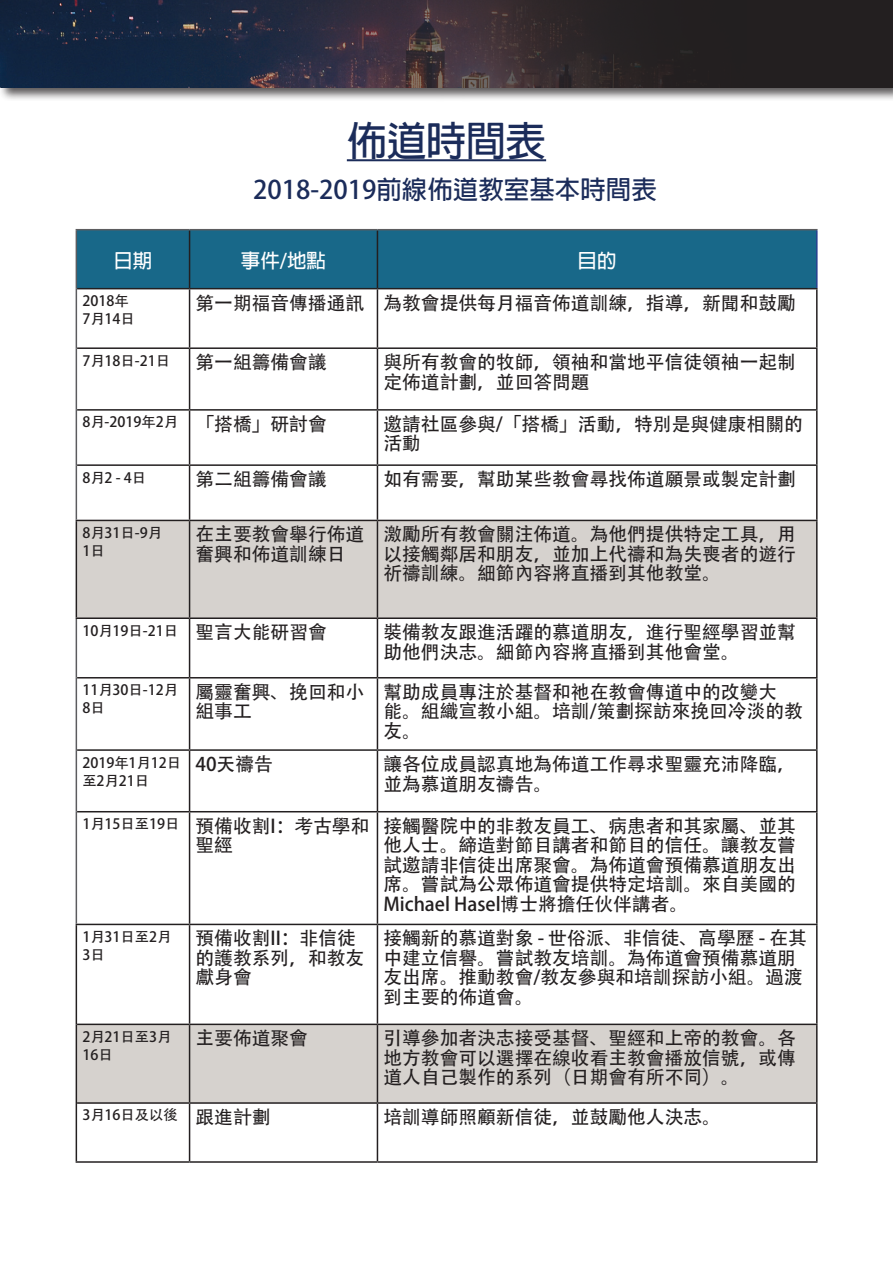
<style>
.page{position:relative;width:893px;height:1263px;background:#fff}
.page>*{position:absolute;margin:0;border:0;box-sizing:border-box;transform-origin:0 0}
.t1{font:700 40.5px "Adobe Fan Heiti Std";letter-spacing:-.02em;color:#1b2c5a}
.t2{font:700 25.5px "Adobe Fan Heiti Std";color:#1b2c5a}
.t3{font:700 19.5px "Adobe Fan Heiti Std";color:#fff}
.t4{font:18.75px/19.5px "Adobe Heiti Std";color:#231f20}
.t5{font:14.25px/18px "Adobe Heiti Std";color:#231f20}
.s1{font-size:18.75px}
</style>
<div class="page">
<hr style="left:347px;top:159px;width:199px;height:2px;background:#1b2c5a">
<div style="left:77px;top:230px;width:739px;height:58px;background:#186889"></div>
<svg style="left:77px;top:521px;width:739px;height:581px"></svg>
<hr style="left:189px;top:230px;width:1px;height:58px;background:#231f20">
<hr style="left:377px;top:230px;width:1px;height:58px;background:#231f20">
<hr style="left:77px;top:288px;width:113px;height:1px;background:#231f20">
<hr style="left:190px;top:288px;width:187px;height:1px;background:#231f20">
<hr style="left:189px;top:289px;width:1px;height:58px;background:#231f20">
<hr style="left:377px;top:288px;width:441px;height:1px;background:#231f20">
<hr style="left:377px;top:289px;width:1px;height:58px;background:#231f20">
<hr style="left:77px;top:347px;width:113px;height:2px;background:#231f20">
<hr style="left:190px;top:347px;width:187px;height:2px;background:#231f20">
<hr style="left:189px;top:349px;width:1px;height:60px;background:#231f20">
<hr style="left:377px;top:347px;width:441px;height:2px;background:#231f20">
<hr style="left:377px;top:349px;width:1px;height:60px;background:#231f20">
<hr style="left:77px;top:409px;width:113px;height:2px;background:#231f20">
<hr style="left:190px;top:409px;width:187px;height:2px;background:#231f20">
<hr style="left:189px;top:411px;width:1px;height:53px;background:#231f20">
<hr style="left:377px;top:409px;width:441px;height:2px;background:#231f20">
<hr style="left:377px;top:411px;width:1px;height:53px;background:#231f20">
<hr style="left:77px;top:464px;width:113px;height:2px;background:#231f20">
<hr style="left:190px;top:464px;width:187px;height:2px;background:#231f20">
<hr style="left:189px;top:466px;width:1px;height:54px;background:#231f20">
<hr style="left:377px;top:464px;width:441px;height:2px;background:#231f20">
<hr style="left:377px;top:466px;width:1px;height:54px;background:#231f20">
<hr style="left:189px;top:619px;width:1px;height:58px;background:#231f20">
<hr style="left:377px;top:619px;width:1px;height:58px;background:#231f20">
<hr style="left:77px;top:677px;width:113px;height:1px;background:#231f20">
<hr style="left:190px;top:677px;width:187px;height:1px;background:#231f20">
<hr style="left:189px;top:678px;width:1px;height:71px;background:#231f20">
<hr style="left:377px;top:677px;width:441px;height:1px;background:#231f20">
<hr style="left:377px;top:678px;width:1px;height:71px;background:#231f20">
<hr style="left:77px;top:749px;width:113px;height:2px;background:#231f20">
<hr style="left:190px;top:749px;width:187px;height:2px;background:#231f20">
<hr style="left:189px;top:751px;width:1px;height:60px;background:#231f20">
<hr style="left:377px;top:749px;width:441px;height:2px;background:#231f20">
<hr style="left:377px;top:751px;width:1px;height:60px;background:#231f20">
<hr style="left:77px;top:811px;width:113px;height:1px;background:#231f20">
<hr style="left:190px;top:811px;width:187px;height:1px;background:#231f20">
<hr style="left:189px;top:812px;width:1px;height:112px;background:#231f20">
<hr style="left:377px;top:811px;width:441px;height:1px;background:#231f20">
<hr style="left:377px;top:812px;width:1px;height:112px;background:#231f20">
<hr style="left:189px;top:925px;width:1px;height:98px;background:#231f20">
<hr style="left:377px;top:925px;width:1px;height:98px;background:#231f20">
<hr style="left:189px;top:1104px;width:1px;height:57px;background:#231f20">
<hr style="left:377px;top:1104px;width:1px;height:57px;background:#231f20">
<hr style="left:76px;top:924px;width:114px;height:1px;background:#231f20">
<hr style="left:190px;top:924px;width:187px;height:1px;background:#231f20">
<hr style="left:377px;top:924px;width:441px;height:1px;background:#231f20">
<hr style="left:76px;top:520px;width:114px;height:1px;background:#231f20">
<hr style="left:190px;top:520px;width:187px;height:1px;background:#231f20">
<hr style="left:377px;top:520px;width:441px;height:1px;background:#231f20">
<hr style="left:76px;top:617px;width:114px;height:2px;background:#231f20">
<hr style="left:190px;top:617px;width:187px;height:2px;background:#231f20">
<hr style="left:377px;top:617px;width:441px;height:2px;background:#231f20">
<hr style="left:189px;top:521px;width:1px;height:96px;background:#231f20">
<hr style="left:377px;top:521px;width:1px;height:96px;background:#231f20">
<hr style="left:77px;top:1023px;width:113px;height:2px;background:#231f20">
<hr style="left:190px;top:1023px;width:187px;height:2px;background:#231f20">
<hr style="left:377px;top:1023px;width:441px;height:2px;background:#231f20">
<hr style="left:189px;top:1025px;width:1px;height:77px;background:#231f20">
<hr style="left:377px;top:1025px;width:1px;height:77px;background:#231f20">
<hr style="left:77px;top:1102px;width:113px;height:2px;background:#231f20">
<hr style="left:190px;top:1102px;width:187px;height:2px;background:#231f20">
<hr style="left:377px;top:1102px;width:441px;height:2px;background:#231f20">
<hr style="left:76px;top:229px;width:114px;height:1px;background:#5c5c5f">
<hr style="left:76px;top:230px;width:1px;height:59px;background:#5c5c5f">
<hr style="left:190px;top:229px;width:187px;height:1px;background:#5c5c5f">
<hr style="left:377px;top:229px;width:441px;height:1px;background:#5c5c5f">
<hr style="left:76px;top:289px;width:1px;height:59px;background:#5c5c5f">
<hr style="left:76px;top:348px;width:1px;height:62px;background:#5c5c5f">
<hr style="left:76px;top:410px;width:1px;height:55px;background:#5c5c5f">
<hr style="left:76px;top:465px;width:1px;height:55px;background:#5c5c5f">
<hr style="left:76px;top:619px;width:1px;height:59px;background:#5c5c5f">
<hr style="left:76px;top:678px;width:1px;height:72px;background:#5c5c5f">
<hr style="left:76px;top:750px;width:1px;height:62px;background:#5c5c5f">
<hr style="left:76px;top:812px;width:1px;height:112px;background:#5c5c5f">
<hr style="left:816px;top:230px;width:2px;height:58px;background:#253f8e">
<hr style="left:816px;top:289px;width:2px;height:58px;background:#231f20">
<hr style="left:816px;top:349px;width:2px;height:60px;background:#231f20">
<hr style="left:816px;top:411px;width:2px;height:53px;background:#231f20">
<hr style="left:816px;top:466px;width:2px;height:54px;background:#231f20">
<hr style="left:816px;top:619px;width:2px;height:58px;background:#231f20">
<hr style="left:816px;top:678px;width:2px;height:71px;background:#231f20">
<hr style="left:816px;top:751px;width:2px;height:60px;background:#231f20">
<hr style="left:816px;top:812px;width:2px;height:112px;background:#231f20">
<hr style="left:76px;top:925px;width:1px;height:99px;background:#231f20">
<hr style="left:816px;top:925px;width:2px;height:98px;background:#231f20">
<hr style="left:76px;top:1024px;width:1px;height:79px;background:#231f20">
<hr style="left:76px;top:1103px;width:1px;height:58px;background:#231f20">
<hr style="left:816px;top:1104px;width:2px;height:57px;background:#231f20">
<hr style="left:76px;top:1161px;width:114px;height:2px;background:#231f20">
<hr style="left:190px;top:1161px;width:187px;height:2px;background:#231f20">
<hr style="left:377px;top:1161px;width:441px;height:2px;background:#231f20">
<hr style="left:76px;top:521px;width:1px;height:96px;background:#231f20">
<hr style="left:816px;top:521px;width:2px;height:96px;background:#231f20">
<hr style="left:816px;top:1025px;width:2px;height:77px;background:#231f20">
<div style="left:0;top:0;width:893px;height:101px;background:#231f20;opacity:.75"></div>
<svg style="left:0;top:0;width:893px;height:88px;background:#282834"></svg>
<h1 class="t1" style="left:347px;top:117px;width:201px">佈道時間表</h1>
<h2 class="t2" style="left:253px;top:174px;width:405px">2018-2019前線佈道教室基本時間表</h2>
<p class="t3" style="left:113px;top:249px;width:40px">日期</p>
<p class="t3" style="left:241px;top:249px;width:87px">事件/地點</p>
<p class="t3" style="left:578px;top:249px;width:40px">目的</p>
<p class="t5" style="left:82px;top:292px;width:54px">2018年<br>7月14日</p>
<p class="t4" style="left:196px;top:294px;width:602px">第一期福音傳播通訊 為教會提供每月福音佈道訓練，指導，新聞和鼓勵</p>
<p class="t5" style="left:82px;top:352px;width:89px">7月18日-21日</p>
<p class="t4" style="left:196px;top:353px;width:133px">第一組籌備會議</p>
<p class="t4" style="left:383px;top:353px;width:414px">與所有教會的牧師，領袖和當地平信徒領袖一起制定佈道計劃，並回答問題</p>
<p class="t5" style="left:82px;top:413px;width:246px">8月-2019年2月 <span class="s1">「搭橋」研討會</span></p>
<p class="t4" style="left:383px;top:415px;width:421px">邀請社區參與/「搭橋」活動，特別是與健康相關的活動</p>
<p class="t5" style="left:82px;top:469px;width:65px">8月2 - 4日</p>
<p class="t4" style="left:196px;top:470px;width:133px">第二組籌備會議</p>
<p class="t4" style="left:383px;top:470px;width:414px">如有需要，幫助某些教會尋找佈道願景或製定計劃</p>
<p class="t5" style="left:82px;top:524px;width:81px">8月31日-9月<br>1日</p>
<p class="t4" style="left:196px;top:525px;width:170px">在主要教會舉行佈道奮興和佈道訓練日</p>
<p class="t4" style="left:383px;top:525px;width:414px;text-align:justify">激勵所有教會關注佈道。為他們提供特定工具，用以接觸鄰居和朋友，並加上代禱和為失喪者的遊行祈禱訓練。細節內容將直播到其他教堂。</p>
<p class="t5" style="left:82px;top:622px;width:246px">10月19日-21日 <span class="s1">聖言大能研習會</span></p>
<p class="t4" style="left:383px;top:623px;width:414px">裝備教友跟進活躍的慕道朋友，進行聖經學習並幫助他們決志。細節內容將直播到其他會堂。</p>
<p class="t5" style="left:82px;top:681px;width:97px">11月30日-12月<br>8日</p>
<p class="t4" style="left:196px;top:683px;width:170px">屬靈奮興、挽回和小組事工</p>
<p class="t4" style="left:383px;top:683px;width:421px">幫助成員專注於基督和祂在教會傳道中的改變大<br>能。組織宣教小組。培訓/策劃探訪來挽回冷淡的教友。</p>
<p class="t5" style="left:82px;top:754px;width:100px">2019年1月12日至2月21日</p>
<p class="t4" style="left:196px;top:755px;width:79px">40天禱告</p>
<p class="t4" style="left:383px;top:755px;width:414px">讓各位成員認真地為佈道工作尋求聖靈充沛降臨，並為慕道朋友禱告。</p>
<p class="t4" style="left:196px;top:817px;width:175px;text-indent:-113px"><sup>1月15日至19日</sup> 預備收割I：考古學和聖經</p>
<p class="t4" style="left:383px;top:817px;width:414px;text-align:justify">接觸醫院中的非教友員工、病患者和其家屬、並其他人士。締造對節目講者和節目的信任。讓教友嘗試邀請非信徒出席聚會。為佈道會預備慕道朋友出席。嘗試為公眾佈道會提供特定培訓。來自美國的Michael Hasel博士將擔任伙伴講者。</p>
<p class="t5" style="left:82px;top:928px;width:91px">1月31日至2月<br>3日</p>
<p class="t4" style="left:196px;top:929px;width:170px">預備收割II：非信徒的護教系列，和教友獻身會</p>
<p class="t4" style="left:383px;top:929px;width:425px">接觸新的慕道對象 - 世俗派、非信徒、高學歷 - 在其中建立信譽。嘗試教友培訓。為佈道會預備慕道朋友出席。推動教會/教友參與和培訓探訪小組。過渡到主要的佈道會。</p>
<p class="t5" style="left:82px;top:1028px;width:91px">2月21日至3月<br>16日</p>
<p class="t4" style="left:196px;top:1029px;width:114px">主要佈道聚會</p>
<p class="t4" style="left:383px;top:1029px;width:414px;text-align:justify">引導參加者決志接受基督、聖經和上帝的教會。各地方教會可以選擇在線收看主教會播放信號，或傳道人自己製作的系列（日期會有所不同）。</p>
<p class="t5" style="left:82px;top:1106px;width:190px">3月16日及以後 <span class="s1">跟進計劃</span></p>
<p class="t4" style="left:383px;top:1108px;width:339px">培訓導師照顧新信徒，並鼓勵他人決志。</p>
</div>
